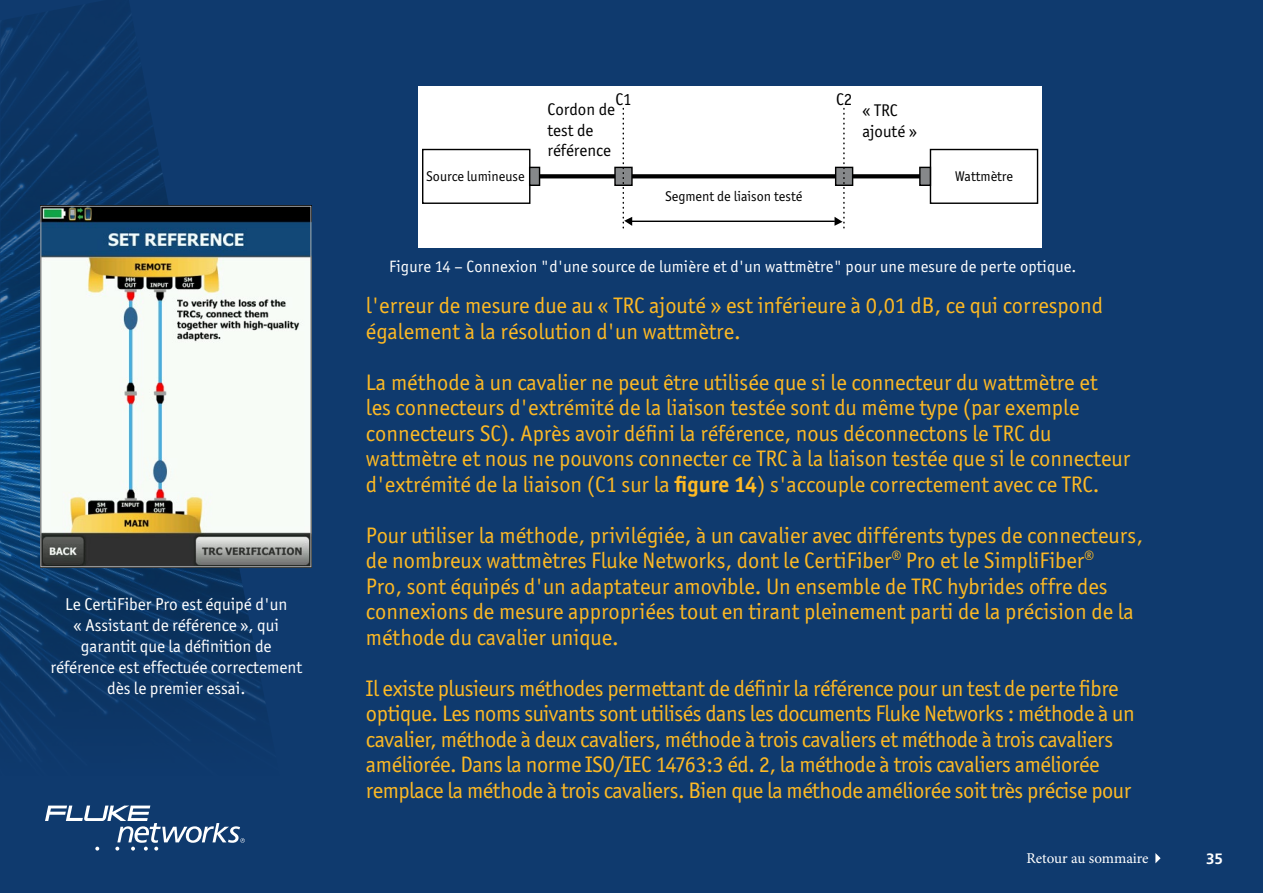
<style>
.page{position:relative;width:1263px;height:893px;background:#0f3a6e}
.page>*{position:absolute;margin:0;border:0;box-sizing:border-box;transform-origin:0 0}
.t1{font:22.5px/25.5px "Officina Sans ITC Std";color:#fdb924}
.t2{font:22.5px/25.5px "Officina Sans ITC Std";letter-spacing:-.02em;color:#fdb924}
.t3{font:17.25px/21px "Officina Sans ITC Std";color:#fff;text-align:center}
.t4{font:16.95px/20.4px "Officina Sans ITC Std";color:#000}
.t5{font:16.5px "Officina Sans ITC Std";letter-spacing:.01em;color:#fff}
.t6{font:15px "Minion Pro";letter-spacing:-.005em;color:#fff}
.t7{font:700 15px "Frutiger LT Std";color:#fff}
.t8{font:14.1px "Officina Sans ITC Std";color:#000}
.s1{font-weight:700}
</style>
<div class="page">
<img style="left:0;top:10px;width:291px;height:796px">
<svg style="left:45px;top:806px;width:200px;height:45px"></svg>
<svg style="left:1155px;top:853px;width:5px;height:10px"></svg>
<img style="left:42px;top:208px;width:267px;height:357px">
<div style="left:40px;top:206px;width:271px;height:361px;border:1px solid #a7a9ac"></div>
<div style="left:418px;top:86px;width:624px;height:162px;background:#fff"></div>
<div style="left:422px;top:149px;width:108px;height:55px;border:1px solid #000"></div>
<div style="left:930px;top:149px;width:108px;height:55px;border:1px solid #000"></div>
<svg style="left:540px;top:174px;width:379px;height:4px"></svg>
<div style="left:530px;top:167px;width:9px;height:18px;background:#86888a"></div>
<div style="left:529px;top:167px;width:11px;height:19px;border:1px solid #000"></div>
<div style="left:615px;top:167px;width:17px;height:18px;background:#86888a"></div>
<div style="left:614px;top:167px;width:19px;height:19px;border:1px solid #000"></div>
<div style="left:920px;top:167px;width:10px;height:18px;background:#86888a"></div>
<div style="left:919px;top:167px;width:12px;height:19px;border:1px solid #000"></div>
<div style="left:836px;top:167px;width:17px;height:18px;background:#86888a"></div>
<div style="left:835px;top:167px;width:18px;height:19px;border:1px solid #000"></div>
<hr style="left:631px;top:221px;width:203px;height:1px;background:#000">
<svg style="left:623px;top:108px;width:9px;height:120px"></svg>
<svg style="left:834px;top:108px;width:11px;height:120px"></svg>
<p class="t3" style="left:50px;top:593px;width:253px">Le CertiFiber Pro est équipé d'un<br>« Assistant de référence », qui garantit que la définition de référence est effectuée correctement dès le premier essai.</p>
<p class="t8" style="left:426px;top:168px;width:100px">Source lumineuse</p>
<p class="t4" style="left:615px;top:89px;width:18px">C1</p>
<p class="t4" style="left:547px;top:99px;width:69px">Cordon de test de référence</p>
<p class="t8" style="left:665px;top:188px;width:139px">Segment de liaison testé</p>
<p class="t4" style="left:836px;top:89px;width:18px">C2</p>
<p class="t4" style="left:862px;top:100px;width:56px">« TRC ajouté »</p>
<p class="t8" style="left:955px;top:168px;width:60px">Wattmètre</p>
<p class="t5" style="left:389px;top:257px;width:689px">Figure 14 – Connexion "d'une source de lumière et d'un wattmètre" pour une mesure de perte optique.</p>
<p class="t1" style="left:366px;top:293px;width:738px">l'erreur de mesure due au « TRC ajouté » est inférieure à 0,01 dB, ce qui correspond également à la résolution d'un wattmètre.</p>
<p class="t1" style="left:366px;top:369px;width:766px">La méthode à un cavalier ne peut être utilisée que si le connecteur du wattmètre et<br>les connecteurs d'extrémité de la liaison testée sont du même type (par exemple connecteurs SC). Après avoir défini la référence, nous déconnectons le TRC du wattmètre et nous ne pouvons connecter ce TRC à la liaison testée que si le connecteur d'extrémité de la liaison (C1 sur la <span class="s1">figure 14</span>) s'accouple correctement avec ce TRC.</p>
<p class="t1" style="left:366px;top:522px;width:778px">Pour utiliser la méthode, privilégiée, à un cavalier avec différents types de connecteurs, de nombreux wattmètres Fluke Networks, dont le CertiFiber® Pro et le SimpliFiber®<br>Pro, sont équipés d'un adaptateur amovible. Un ensemble de TRC hybrides offre des connexions de mesure appropriées tout en tirant pleinement parti de la précision de la méthode du cavalier unique.</p>
<p class="t2" style="left:366px;top:675px;width:770px">Il existe plusieurs méthodes permettant de définir la référence pour un test de perte fibre optique. Les noms suivants sont utilisés dans les documents Fluke Networks : méthode à un cavalier, méthode à deux cavaliers, méthode à trois cavaliers et méthode à trois cavaliers améliorée. Dans la norme ISO/IEC 14763:3 éd. 2, la méthode à trois cavaliers améliorée remplace la méthode à trois cavaliers. Bien que la méthode améliorée soit très précise pour</p>
<p class="t6" style="left:1026px;top:848px;width:124px">Retour au sommaire</p>
<p class="t7" style="left:1206px;top:850px;width:18px">35</p>
</div>
